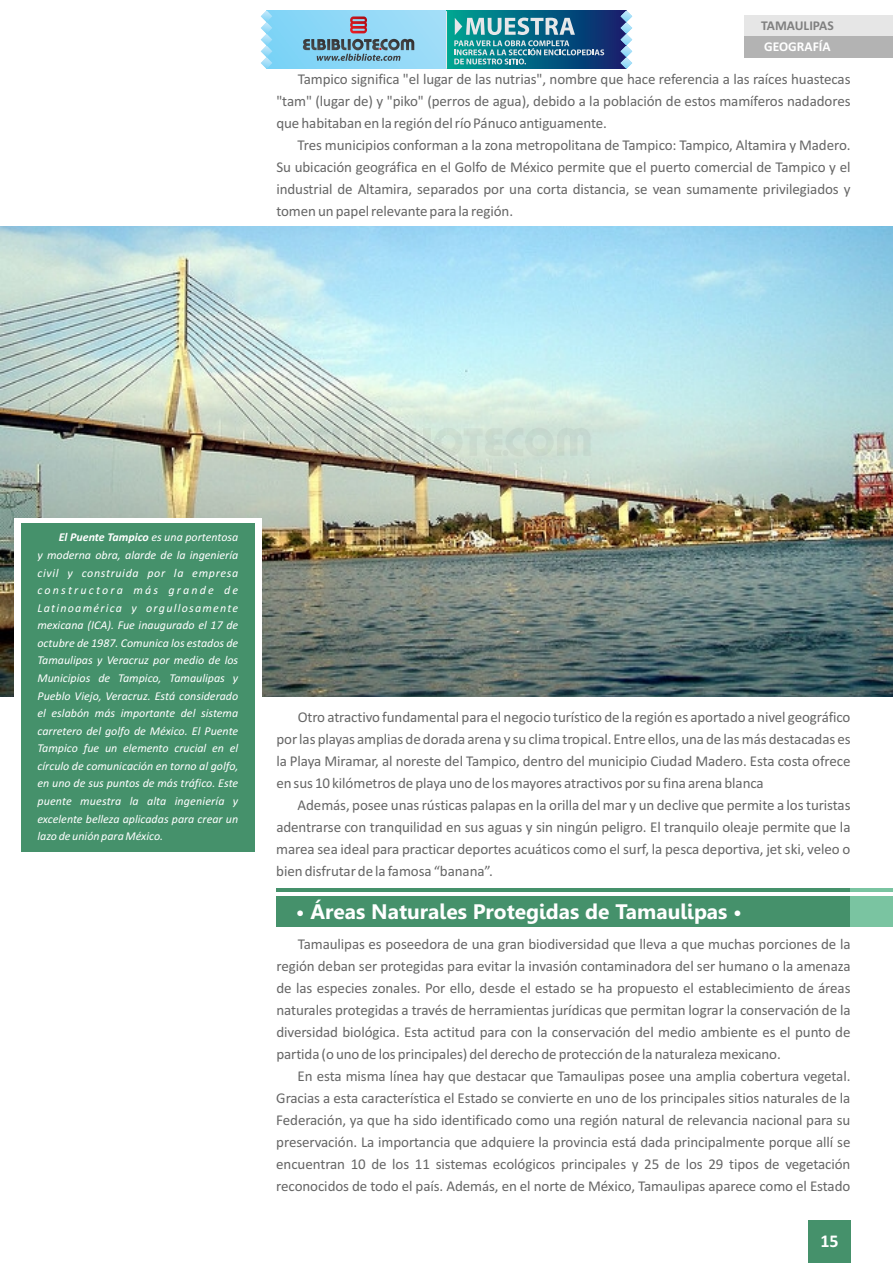
<style>
.page{position:relative;width:893px;height:1263px;background:#fff}
.page>*{position:absolute;margin:0;border:0;box-sizing:border-box;transform-origin:0 0}
.t1{font:700 21px "Gisha";color:#fff}
.t2{font:700 18px "Calibri";color:#fff}
.t3{font:15px/21.9px "Calibri";letter-spacing:-.005em;color:#666;text-align:justify}
.t4{font:700 13.5px "Calibri";color:#808080}
.t5{font:700 13.5px "Calibri";color:#fff}
.t6{font:italic 12px/17.5px "Calibri";color:#fff;text-align:justify}
.s1{font-weight:700}
</style>
<div class="page">
<img style="left:0;top:227px;width:893px;height:470px">
<div style="left:15px;top:518px;width:247px;height:340px;background:#fff"></div>
<div style="left:21px;top:524px;width:234px;height:328px;background:#45916b"></div>
<div style="left:744px;top:15px;width:149px;height:21px;background:#e6e6e6"></div>
<div style="left:744px;top:36px;width:149px;height:22px;background:#b3b3b3"></div>
<div style="left:808px;top:1220px;width:42px;height:43px;background:#45916b"></div>
<div style="left:276px;top:896px;width:574px;height:30px;background:#45916b"></div>
<hr style="left:276px;top:888px;width:574px;height:4px;background:#45916b">
<div style="left:850px;top:896px;width:43px;height:30px;background:#7ac4a1"></div>
<hr style="left:850px;top:888px;width:43px;height:4px;background:#7ac4a1">
<svg style="left:272px;top:10px;width:174px;height:59px;background:#8fd8f7"></svg>
<svg style="left:308px;top:428px;width:64px;height:28px;background:#bbc0b3"></svg>
<svg style="left:372px;top:428px;width:8px;height:28px"></svg>
<svg style="left:384px;top:428px;width:36px;height:28px"></svg>
<svg style="left:423px;top:428px;width:8px;height:28px"></svg>
<svg style="left:434px;top:428px;width:157px;height:28px;background:#ccddd1"></svg>
<svg style="left:446px;top:10px;width:175px;height:59px;background:#095c7f"></svg>
<svg style="left:261px;top:10px;width:11px;height:59px"></svg>
<svg style="left:621px;top:10px;width:11px;height:59px"></svg>
<svg style="left:350px;top:16px;width:17px;height:17px"></svg>
<svg style="left:302px;top:39px;width:112px;height:22px;background:#6d98ac"></svg>
<svg style="left:454px;top:18px;width:150px;height:46px;background:#42889e"></svg>
<hr style="left:446px;top:11px;width:1px;height:58px;background:#e6e7e9">
<p class="t4" style="left:761px;top:20px;width:74px">TAMAULIPAS</p>
<p class="t5" style="left:764px;top:41px;width:68px">GEOGRAFÍA</p>
<p class="t3" style="left:276px;top:69px;width:576px;text-indent:21px">Tampico significa "el lugar de las nutrias", nombre que hace referencia a las raíces huastecas "tam" (lugar de) y "piko" (perros de agua), debido a la población de estos mamíferos nadadores que habitaban en la región del río Pánuco antiguamente.</p>
<p class="t3" style="left:276px;top:135px;width:576px;text-indent:21px">Tres municipios conforman a la zona metropolitana de Tampico: Tampico, Altamira y Madero.<br>Su ubicación geográfica en el Golfo de México permite que el puerto comercial de Tampico y el industrial de Altamira, separados por una corta distancia, se vean sumamente privilegiados y tomen un papel relevante para la región.</p>
<p class="t6" style="left:37px;top:530px;width:202px;text-indent:21px"><span class="s1">El Puente Tampico</span> es una portentosa y moderna obra, alarde de la ingeniería civil y construida por la empresa constructora más grande de Latinoamérica y orgullosamente mexicana (ICA). Fue inaugurado el 17 de octubre de 1987. Comunica los estados de Tamaulipas y Veracruz por medio de los Municipios de Tampico, Tamaulipas y Pueblo Viejo, Veracruz. Está considerado el eslabón más importante del sistema carretero del golfo de México. El Puente Tampico fue un elemento crucial en el círculo de comunicación en torno al golfo, en uno de sus puntos de más tráfico. Este puente muestra la alta ingeniería y excelente belleza aplicadas para crear un lazo de unión para México.</p>
<p class="t3" style="left:276px;top:707px;width:576px;text-indent:21px">Otro atractivo fundamental para el negocio turístico de la región es aportado a nivel geográfico por las playas amplias de dorada arena y su clima tropical. Entre ellos, una de las más destacadas es la Playa Miramar, al noreste del Tampico, dentro del municipio Ciudad Madero. Esta costa ofrece en sus 10 kilómetros de playa uno de los mayores atractivos por su fina arena blanca</p>
<p class="t3" style="left:276px;top:795px;width:576px;text-indent:21px">Además, posee unas rústicas palapas en la orilla del mar y un declive que permite a los turistas adentrarse con tranquilidad en sus aguas y sin ningún peligro. El tranquilo oleaje permite que la marea sea ideal para practicar deportes acuáticos como el surf, la pesca deportiva, jet ski, veleo o bien disfrutar de la famosa “banana”.</p>
<h1 class="t1" style="left:296px;top:903px;width:448px">• Áreas Naturales Protegidas de Tamaulipas •</h1>
<p class="t3" style="left:276px;top:934px;width:576px;text-indent:21px">Tamaulipas es poseedora de una gran biodiversidad que lleva a que muchas porciones de la región deban ser protegidas para evitar la invasión contaminadora del ser humano o la amenaza de las especies zonales. Por ello, desde el estado se ha propuesto el establecimiento de áreas naturales protegidas a través de herramientas jurídicas que permitan lograr la conservación de la diversidad biológica. Esta actitud para con la conservación del medio ambiente es el punto de partida (o uno de los principales) del derecho de protección de la naturaleza mexicano.</p>
<p class="t3" style="left:276px;top:1066px;width:576px;text-indent:21px">En esta misma línea hay que destacar que Tamaulipas posee una amplia cobertura vegetal.<br>Gracias a esta característica el Estado se convierte en uno de los principales sitios naturales de la Federación, ya que ha sido identificado como una región natural de relevancia nacional para su preservación. La importancia que adquiere la provincia está dada principalmente porque allí se encuentran 10 de los 11 sistemas ecológicos principales y 25 de los 29 tipos de vegetación reconocidos de todo el país. Además, en el norte de México, Tamaulipas aparece como el Estado</p>
<p class="t2" style="left:820px;top:1234px;width:20px">15</p>
</div>
